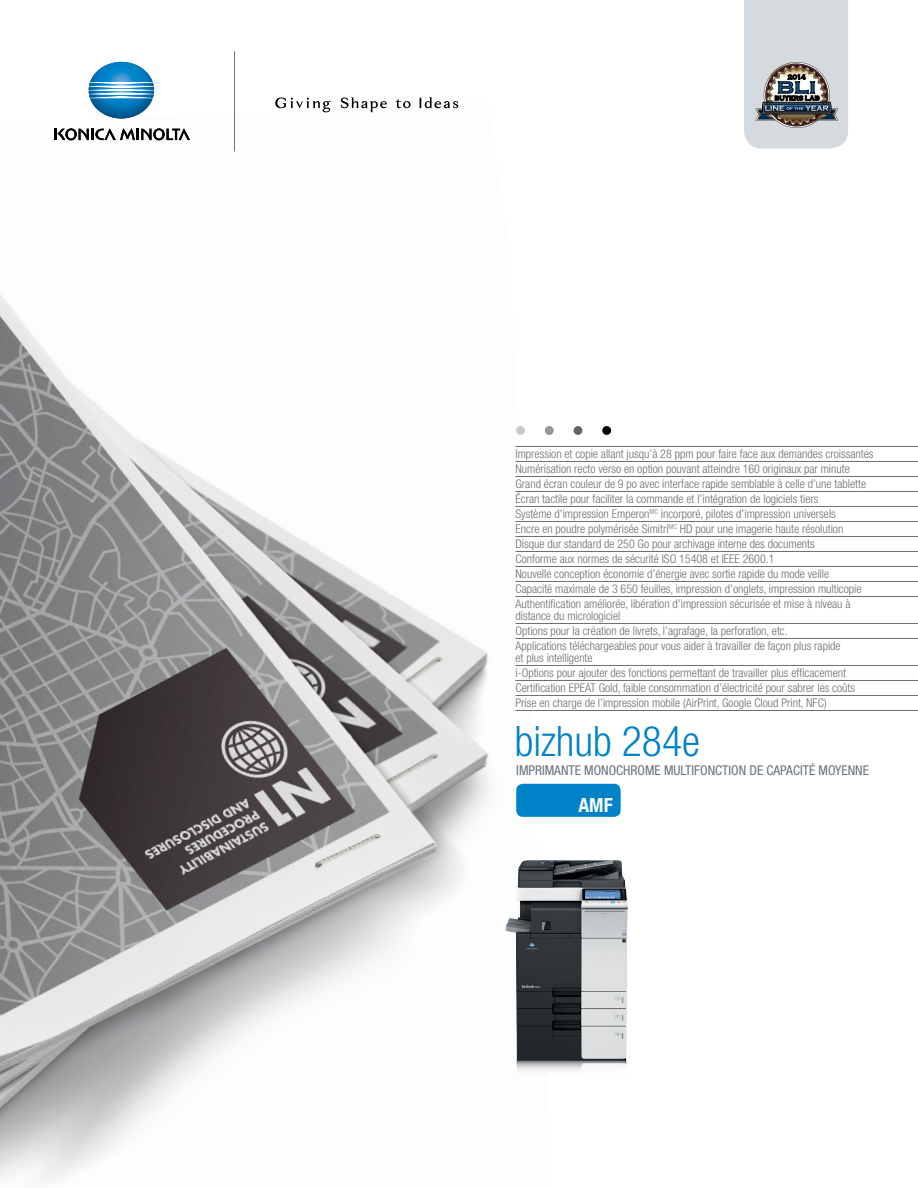
<style>
.page{position:relative;width:918px;height:1188px;background:#fff}
.page>*{position:absolute;margin:0;border:0;box-sizing:border-box;transform-origin:0 0}
.t1{font:300 condensed 42px "Helvetica Neue LT Std";color:#0082c9}
.t2{font:700 condensed 19.5px "Helvetica Neue LT Std";color:#fff}
.t3{font:condensed 13.5px "Helvetica Neue LT Std";color:#6a747b}
.t4{font:300 condensed 12px/15px "Helvetica Neue LT Std";color:#6d6e71}
</style>
<div class="page">
<img style="left:0;top:102px;width:552px;height:1078px">
<img style="left:505px;top:860px;width:122px;height:201px">
<img style="left:466px;top:1061px;width:161px;height:119px">
<img style="left:89px;top:62px;width:65px;height:57px">
<svg style="left:54px;top:128px;width:136px;height:12px"></svg>
<svg style="left:341px;top:97px;width:46px;height:15px"></svg>
<svg style="left:420px;top:97px;width:38px;height:11px"></svg>
<svg style="left:275px;top:97px;width:56px;height:15px"></svg>
<svg style="left:396px;top:99px;width:15px;height:9px"></svg>
<hr style="left:234px;top:51px;width:1px;height:100px;background:#6a747b">
<div style="left:516px;top:784px;width:105px;height:33px;background:#0082c9;border-radius:7px"></div>
<svg style="left:744px;top:0;width:104px;height:148px;background:#babec1"></svg>
<svg style="left:516px;top:426px;width:9px;height:9px"></svg>
<svg style="left:545px;top:426px;width:9px;height:9px"></svg>
<svg style="left:574px;top:426px;width:8px;height:9px"></svg>
<svg style="left:602px;top:426px;width:9px;height:9px"></svg>
<hr style="left:516px;top:446px;width:402px;height:1px;background:#6d6e71">
<hr style="left:516px;top:461px;width:402px;height:1px;background:#6d6e71">
<hr style="left:516px;top:476px;width:402px;height:1px;background:#6d6e71">
<hr style="left:516px;top:491px;width:402px;height:1px;background:#6d6e71">
<hr style="left:516px;top:506px;width:402px;height:1px;background:#6d6e71">
<hr style="left:516px;top:521px;width:402px;height:1px;background:#6d6e71">
<hr style="left:516px;top:536px;width:402px;height:1px;background:#6d6e71">
<hr style="left:516px;top:551px;width:402px;height:1px;background:#6d6e71">
<hr style="left:516px;top:566px;width:402px;height:1px;background:#6d6e71">
<hr style="left:516px;top:581px;width:402px;height:1px;background:#6d6e71">
<hr style="left:516px;top:596px;width:402px;height:1px;background:#6d6e71">
<hr style="left:516px;top:623px;width:402px;height:1px;background:#6d6e71">
<hr style="left:516px;top:638px;width:402px;height:1px;background:#6d6e71">
<hr style="left:516px;top:665px;width:402px;height:1px;background:#6d6e71">
<hr style="left:516px;top:680px;width:402px;height:1px;background:#6d6e71">
<hr style="left:516px;top:695px;width:402px;height:1px;background:#6d6e71">
<hr style="left:516px;top:710px;width:402px;height:1px;background:#6d6e71">
<p class="t4" style="left:515px;top:446px;width:360px">Impression et copie allant jusqu’à 28 ppm pour faire face aux demandes croissantes Numérisation recto verso en option pouvant atteindre 160 originaux par minute Grand écran couleur de 9 po avec interface rapide semblable à celle d’une tablette Écran tactile pour faciliter la commande et l’intégration de logiciels tiers<br>Système d’impression Emperon<sup>MC</sup> incorporé, pilotes d’impression universels<br>Encre en poudre polymérisée Simitri<sup>MC</sup> HD pour une imagerie haute résolution Disque dur standard de 250 Go pour archivage interne des documents<br>Conforme aux normes de sécurité ISO 15408 et IEEE 2600.1<br>Nouvelle conception économie d’énergie avec sortie rapide du mode veille<br>Capacité maximale de 3 650 feuilles, impression d’onglets, impression multicopie Authentification améliorée, libération d’impression sécurisée et mise à niveau à</p>
<p class="t4" style="left:515px;top:608px;width:327px">distance du micrologiciel<br>Options pour la création de livrets, l’agrafage, la perforation, etc.<br>Applications téléchargeables pour vous aider à travailler de façon plus rapide</p>
<p class="t4" style="left:515px;top:650px;width:341px">et plus intelligente<br>i-Options pour ajouter des fonctions permettant de travailler plus efficacement Certification EPEAT Gold, faible consommation d’électricité pour sabrer les coûts Prise en charge de l’impression mobile (AirPrint, Google Cloud Print, NFC)</p>
<h1 class="t1" style="left:515px;top:717px;width:187px">bizhub 284e</h1>
<p class="t3" style="left:516px;top:763px;width:354px">IMPRIMANTE MONOCHROME MULTIFONCTION DE CAPACITÉ MOYENNE</p>
<h2 class="t2" style="left:578px;top:794px;width:36px">amf</h2>
</div>
